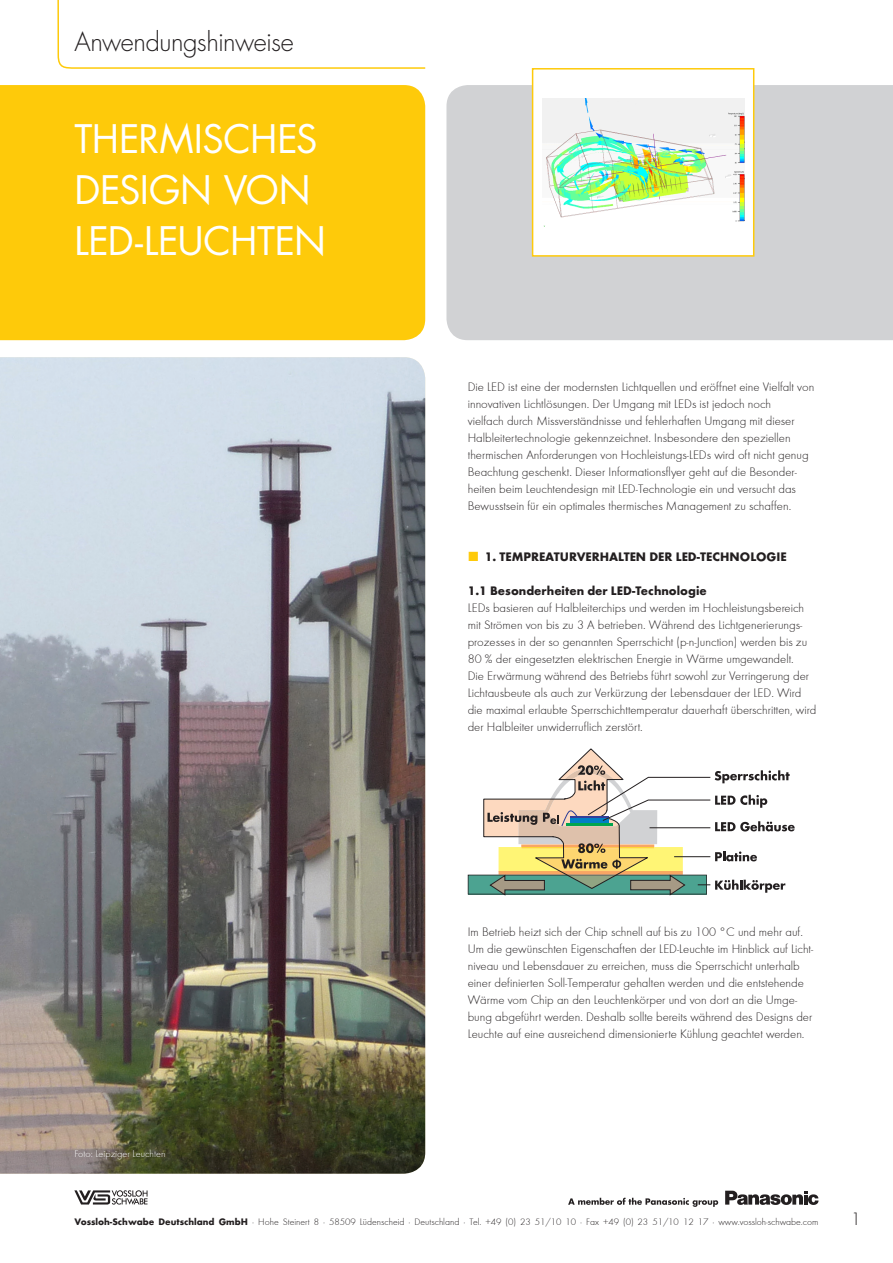
<style>
.page{position:relative;width:893px;height:1263px;background:#fff}
.page>*{position:absolute;margin:0;border:0;box-sizing:border-box;transform-origin:0 0}
.t1{font:38.25px/51px "Futura";letter-spacing:-.01em;color:#fff}
.t2{font:300 25.5px "Futura";letter-spacing:-.02em;color:#231f20}
.t3{font:300 16.5px "Futura";color:#231f20}
.t4{font:300 12.75px/17px "Futura T";color:#231f20}
.t5{font:700 12.75px "Futura T";color:#231f20}
.t6{font:300 10.2px "Futura T";color:#fff}
.t7{font:300 9.75px "Futura T";color:#231f20}
.s1{font-weight:700}
</style>
<div class="page">
<svg style="left:74px;top:1190px;width:74px;height:15px"></svg>
<svg style="left:568px;top:1198px;width:150px;height:9px"></svg>
<svg style="left:725px;top:1191px;width:94px;height:14px"></svg>
<svg style="left:57px;top:0;width:369px;height:69px"></svg>
<div style="left:0;top:85px;width:425px;height:255px;background:#feca0a"></div>
<div style="left:446px;top:85px;width:447px;height:255px;background:#d1d2d4"></div>
<img style="left:0;top:357px;width:425px;height:817px">
<div style="left:533px;top:69px;width:221px;height:187px;background:#fff"></div>
<img style="left:542px;top:98px;width:202px;height:129px">
<div style="left:532px;top:68px;width:222px;height:189px;border:2px solid #feca0a"></div>
<svg style="left:468px;top:748px;width:327px;height:148px"></svg>
<h2 class="t2" style="left:74px;top:26px;width:221px">Anwendungshinweise</h2>
<h1 class="t1" style="left:74px;top:114px;width:253px">THERMISCHES<br>DESIGN VON<br>LED-LEUCHTEN</h1>
<p class="t6" style="left:74px;top:1147px;width:93px">Foto: Leipziger Leuchten</p>
<p class="t4" style="left:468px;top:379px;width:348px">Die LED ist eine der modernsten Lichtquellen und eröffnet eine Vielfalt von innovativen Lichtlösungen. Der Umgang mit LEDs ist jedoch noch<br>vielfach durch Missverständnisse und fehlerhaften Umgang mit dieser Halbleitertechnologie gekennzeichnet. Insbesondere den speziellen thermischen Anforderungen von Hochleistungs-LEDs wird oft nicht genug Beachtung geschenkt. Dieser Informationsflyer geht auf die Besonder&shy;heiten beim Leuchtendesign mit LED-Technologie ein und versucht das Bewusstsein für ein optimales thermisches Management zu schaffen.</p>
<p class="t5" style="left:485px;top:549px;width:303px">1. Tempreaturverhalten der LED-Technologie</p>
<p class="t5" style="left:468px;top:583px;width:241px">1.1 Besonderheiten der LED-Technologie</p>
<p class="t4" style="left:468px;top:600px;width:350px">LEDs basieren auf Halbleiterchips und werden im Hochleistungsbereich mit Strömen von bis zu 3 A betrieben. Während des Lichtgenerierungs&shy;prozesses in der so genannten Sperrschicht (p-n-Junction) werden bis zu 80 % der eingesetzten elektrischen Energie in Wärme umgewandelt.<br>Die Erwärmung während des Betriebs führt sowohl zur Verringerung der Lichtausbeute als auch zur Verkürzung der Lebensdauer der LED. Wird die maximal erlaubte Sperrschichttemperatur dauerhaft überschritten, wird der Halbleiter unwiderruflich zerstört.</p>
<p class="t4" style="left:468px;top:923px;width:347px">Im Betrieb heizt sich der Chip schnell auf bis zu 100 °C und mehr auf.<br>Um die gewünschten Eigenschaften der LED-Leuchte im Hinblick auf Licht&shy;niveau und Lebensdauer zu erreichen, muss die Sperrschicht unterhalb einer definierten Soll-Temperatur gehalten werden und die entstehende Wärme vom Chip an den Leuchtenkörper und von dort an die Umge&shy;bung abgeführt werden. Deshalb sollte bereits während des Designs der Leuchte auf eine ausreichend dimensionierte Kühlung geachtet werden.</p>
<p class="t7" style="left:74px;top:1216px;width:746px"><span class="s1">Vossloh-Schwabe Deutschland GmbH</span> · Hohe Steinert 8 · 58509 Lüdenscheid · Deutschland · Tel. +49 (0) 23 51/10 10 · Fax +49 (0) 23 51/10 12 17 · www.vossloh-schwabe.com</p>
<p class="t3" style="left:851px;top:1209px;width:12px">1</p>
</div>
